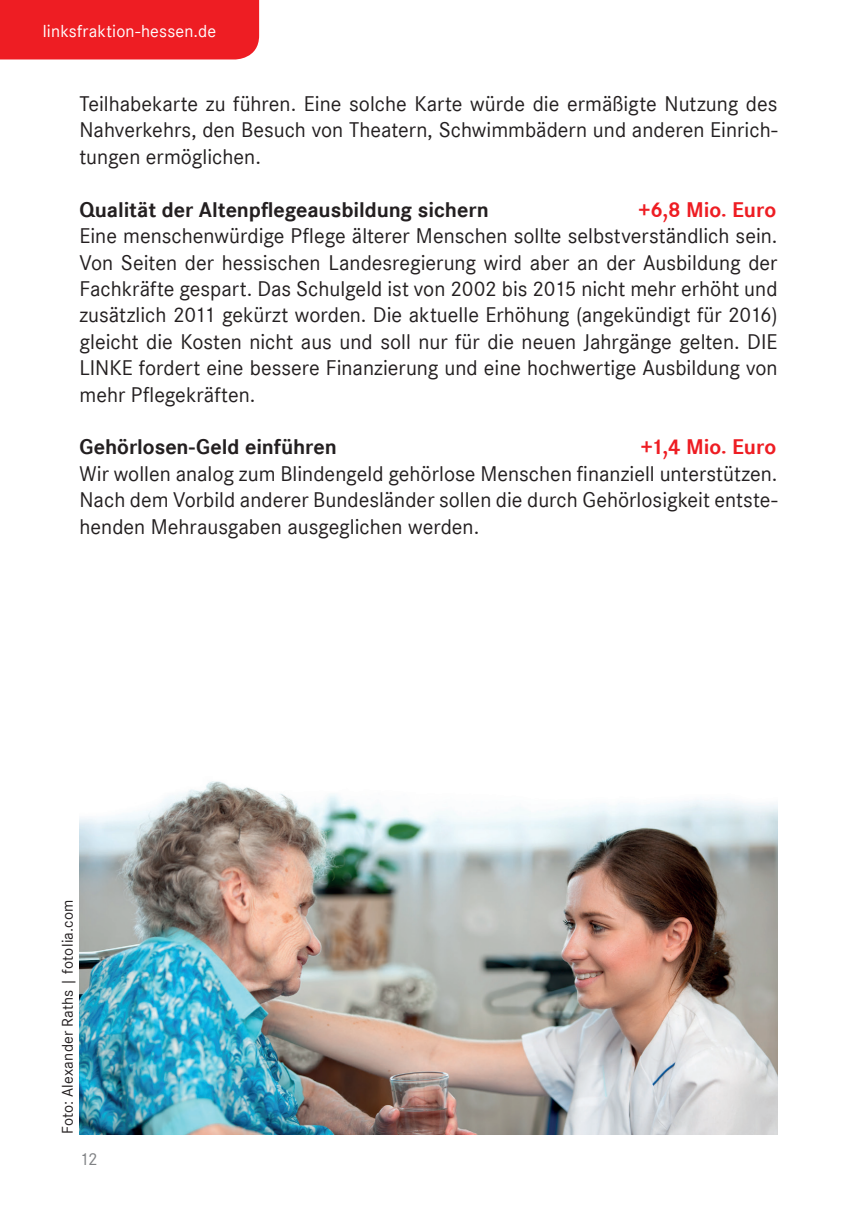
<style>
.page{position:relative;width:857px;height:1225px;background:#fff}
.page>*{position:absolute;margin:0;border:0;box-sizing:border-box;transform-origin:0 0}
.t1{font:22px/26.4px "Corporate S";color:#231f20;text-align:justify}
.t2{font:700 22px "Corporate S";color:#231f20}
.t3{font:700 22px "Corporate S";letter-spacing:-.005em;color:#ee1d23}
.t4{font:18px "Corporate S";letter-spacing:.01em;color:#fff}
.t5{font:18px "Corporate S";color:#808285}
.t6{font:16px "Corporate S";letter-spacing:.01em;color:#231f20}
</style>
<div class="page">
<div style="left:0;top:0;width:259px;height:59px;background:#ee1d23"></div>
<img style="left:79px;top:781px;width:698px;height:353px">
<p class="t4" style="left:43px;top:21px;width:175px">linksfraktion-hessen.de</p>
<p class="t1" style="left:79px;top:91px;width:699px">Teilhabekarte zu führen. Eine solche Karte würde die ermäßigte Nutzung des Nahverkehrs, den Besuch von Theatern, Schwimmbädern und anderen Einrich&shy;tungen ermöglichen.</p>
<p class="t2" style="left:79px;top:197px;width:411px">Qualität der Altenpflegeausbildung sichern</p>
<p class="t3" style="left:638px;top:197px;width:139px">+6,8 Mio. Euro</p>
<p class="t1" style="left:79px;top:223px;width:699px">Eine menschenwürdige Pflege älterer Menschen sollte selbstverständlich sein.<br>Von Seiten der hessischen Landesregierung wird aber an der Ausbildung der Fachkräfte gespart. Das Schulgeld ist von 2002 bis 2015 nicht mehr erhöht und zusätzlich 2011 gekürzt worden. Die aktuelle Erhöhung (angekündigt für 2016) gleicht die Kosten nicht aus und soll nur für die neuen Jahrgänge gelten. DIE LINKE fordert eine bessere Finanzierung und eine hochwertige Ausbildung von mehr Pflegekräften.</p>
<p class="t2" style="left:79px;top:434px;width:259px">Gehörlosen-Geld einführen</p>
<p class="t3" style="left:640px;top:434px;width:137px">+1,4 Mio. Euro</p>
<p class="t1" style="left:79px;top:460px;width:699px">Wir wollen analog zum Blindengeld gehörlose Menschen finanziell unterstützen.<br>Nach dem Vorbild anderer Bundesländer sollen die durch Gehörlosigkeit entste&shy;henden Mehrausgaben ausgeglichen werden.</p>
<p class="t6" style="left:58px;top:1134px;width:236px;rotate:-90deg">Foto: Alexander Raths | fotolia.com</p>
<p class="t5" style="left:79px;top:1148px;width:20px">12</p>
</div>
